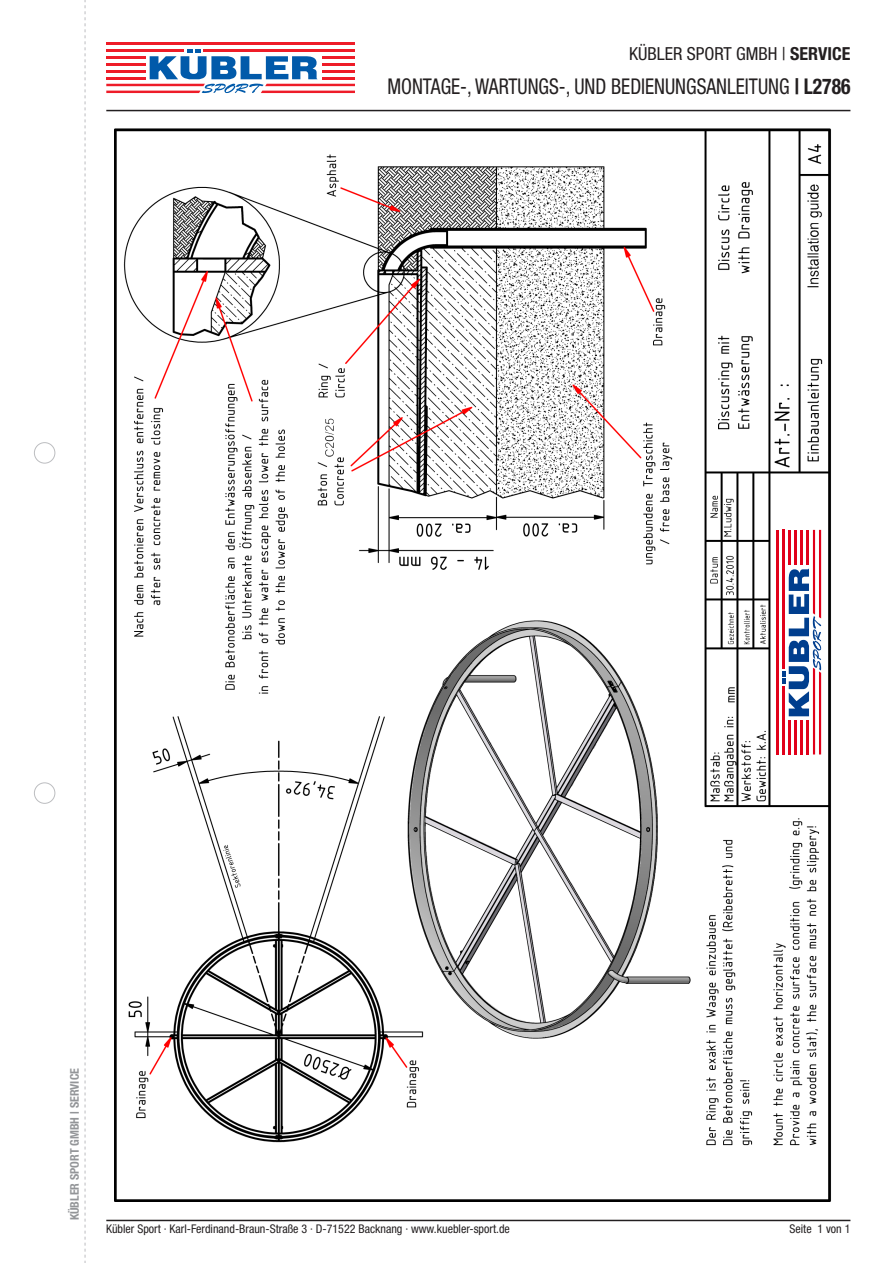
<style>
.page{position:relative;width:893px;height:1263px;background:#fff}
.page>*{position:absolute;margin:0;border:0;box-sizing:border-box;transform-origin:0 0}
.t1{font:condensed 21.75px "Helvetica Neue LT Pro";color:#231f20;scale:.9 1}
.t2{font:condensed 18px "Helvetica Neue LT Pro";color:#231f20}
.t3{font:condensed 12px "Helvetica Neue LT Pro";color:#231f20}
.t4{font:700 condensed 12px "Helvetica Neue LT Pro";color:#939598}
.s1{font-weight:700}
</style>
<div class="page">
<svg style="left:106px;top:49px;width:248px;height:44px"></svg>
<hr style="left:322px;top:77px;width:32px;height:2px;background:#ee1c28">
<hr style="left:322px;top:70px;width:32px;height:2px;background:#ee1c28">
<hr style="left:322px;top:63px;width:32px;height:3px;background:#ee1c28">
<hr style="left:322px;top:56px;width:32px;height:3px;background:#ee1c28">
<hr style="left:106px;top:77px;width:40px;height:2px;background:#ee1c28">
<hr style="left:106px;top:70px;width:40px;height:2px;background:#ee1c28">
<hr style="left:106px;top:63px;width:40px;height:3px;background:#ee1c28">
<hr style="left:106px;top:56px;width:40px;height:3px;background:#ee1c28">
<hr style="left:106px;top:49px;width:78px;height:3px;background:#ee1c28">
<hr style="left:106px;top:43px;width:248px;height:2px;background:#ee1c28">
<hr style="left:203px;top:49px;width:151px;height:3px;background:#ee1c28">
<div style="left:34px;top:442px;width:21px;height:21px;border:1px solid #bcbdc0;border-radius:50%"></div>
<div style="left:34px;top:782px;width:21px;height:22px;border:1px solid #bcbdc0;border-radius:50%"></div>
<svg style="left:85px;top:0;width:1px;height:1263px"></svg>
<hr style="left:106px;top:110px;width:744px;height:1px;background:#231f20">
<hr style="left:106px;top:1220px;width:744px;height:1px;background:#231f20">
<img style="left:115px;top:128px;width:716px;height:1073px">
<div style="left:771px;top:475px;width:55px;height:297px;background:#fff"></div>
<div style="left:771px;top:322px;width:22px;height:51px;background:#fff"></div>
<svg style="left:783px;top:530px;width:38px;height:224px"></svg>
<hr style="left:807px;top:530px;width:2px;height:35px;background:#e1001a">
<hr style="left:801px;top:530px;width:2px;height:35px;background:#e1001a">
<hr style="left:795px;top:530px;width:2px;height:35px;background:#e1001a">
<hr style="left:789px;top:530px;width:2px;height:35px;background:#e1001a">
<hr style="left:807px;top:719px;width:2px;height:35px;background:#e1001a">
<hr style="left:801px;top:719px;width:2px;height:35px;background:#e1001a">
<hr style="left:795px;top:719px;width:2px;height:35px;background:#e1001a">
<hr style="left:789px;top:719px;width:2px;height:35px;background:#e1001a">
<hr style="left:783px;top:686px;width:2px;height:68px;background:#e1001a">
<hr style="left:777px;top:530px;width:2px;height:224px;background:#e1001a">
<hr style="left:783px;top:530px;width:2px;height:139px;background:#e1001a">
<p class="t2" style="left:629px;top:43px;width:223px">KÜBLER SPORT GMBH | <span class="s1">SERVICE</span></p>
<p class="t1" style="left:387px;top:73px;width:516px">MONTAGE-, WARTUNGS-, UND BEDIENUNGSANLEITUNG <span class="s1">| L2786</span></p>
<p class="t4" style="left:67px;top:1220px;width:154px;rotate:-90deg">KÜBLER SPORT GMBH | SERVICE</p>
<p class="t3" style="left:106px;top:1222px;width:405px">Kübler Sport · Karl-Ferdinand-Braun-Straße 3 · D-71522 Backnang · www.kuebler-sport.de</p>
<p class="t3" style="left:789px;top:1222px;width:63px">Seite 1 von 1</p>
</div>
